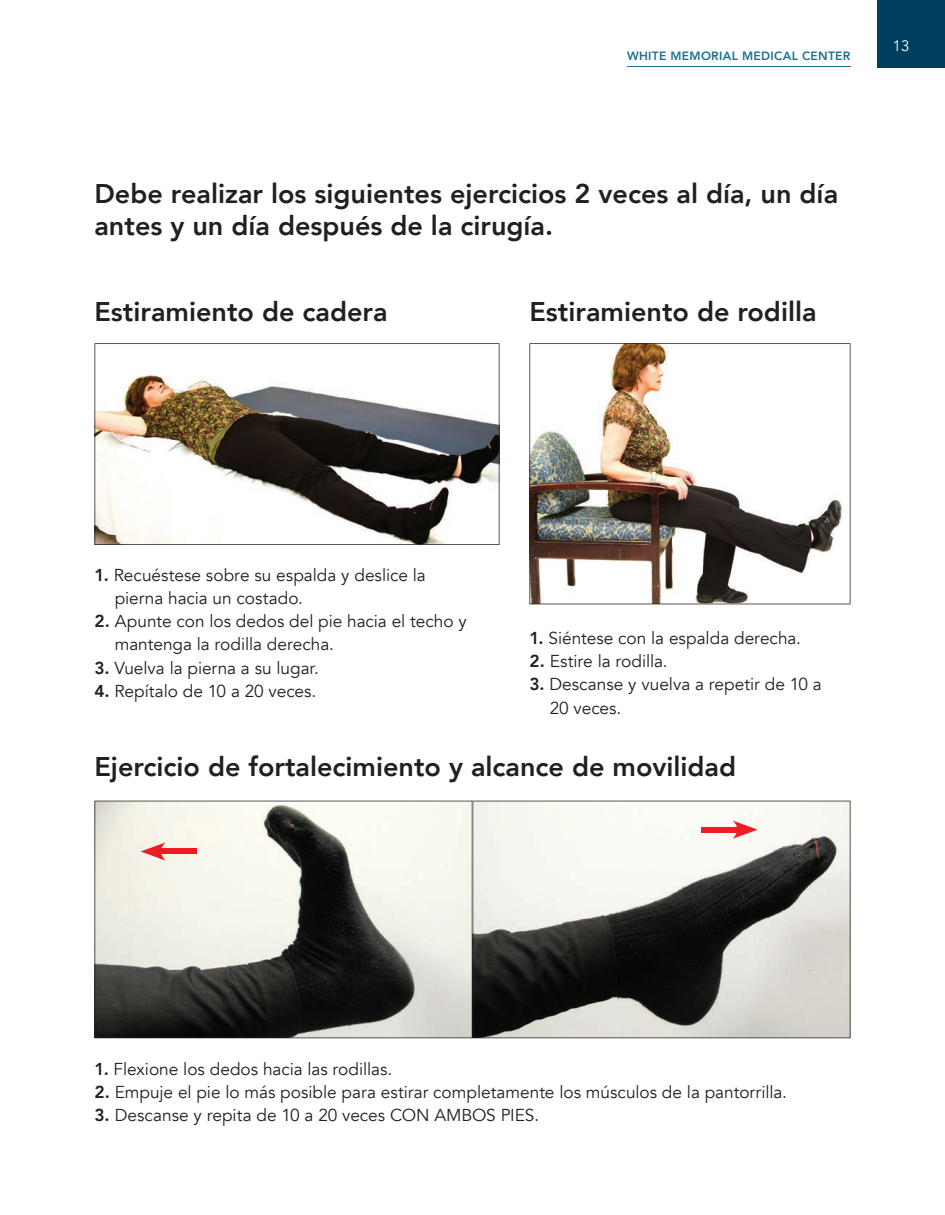
<style>
.page{position:relative;width:945px;height:1215px;background:#fff}
.page>*{position:absolute;margin:0;border:0;box-sizing:border-box;transform-origin:0 0}
.t1{font:800 27px/32.4px "Avenir";color:#231f20}
.t2{font:17.25px/23.2px "Avenir";color:#231f20}
.t3{font:15px "Avenir";color:#fff}
.t4{font:800 12px "Avenir";letter-spacing:.025em;color:#1a7191}
.s1{font-weight:800}
</style>
<div class="page">
<div style="left:878px;top:0;width:67px;height:68px;background:#003e5e"></div>
<hr style="left:627px;top:66px;width:223px;height:1px;background:#1a7191">
<svg style="left:94px;top:343px;width:406px;height:202px"></svg>
<img style="left:529px;top:343px;width:321px;height:261px">
<svg style="left:94px;top:801px;width:378px;height:237px"></svg>
<svg style="left:472px;top:801px;width:378px;height:237px"></svg>
<div style="left:155px;top:848px;width:42px;height:6px;background:#ee1d23"></div>
<svg style="left:141px;top:842px;width:25px;height:19px"></svg>
<div style="left:701px;top:827px;width:42px;height:6px;background:#ee1d23"></div>
<svg style="left:733px;top:821px;width:25px;height:18px"></svg>
<p class="t4" style="left:627px;top:44px;width:225px">WHITE MEMORIAL MEDICAL CENTER</p>
<p class="t3" style="left:893px;top:37px;width:18px">13</p>
<h1 class="t1" style="left:94px;top:175px;width:745px">Debe realizar los siguientes ejercicios 2 veces al día, un día antes y un día después de la cirugía.</h1>
<h1 class="t1" style="left:94px;top:293px;width:295px">Estiramiento de cadera</h1>
<h1 class="t1" style="left:529px;top:293px;width:289px">Estiramiento de rodilla</h1>
<p class="t2" style="left:115px;top:563px;width:312px;text-indent:-20px"><span class="s1">1.</span> Recuéstese sobre su espalda y deslice la pierna hacia un costado.</p>
<p class="t2" style="left:115px;top:610px;width:353px;text-indent:-20px"><span class="s1">2.</span> Apunte con los dedos del pie hacia el techo y mantenga la rodilla derecha.</p>
<p class="t2" style="left:94px;top:656px;width:226px"><span class="s1">3.</span> Vuelva la pierna a su lugar.</p>
<p class="t2" style="left:94px;top:680px;width:223px"><span class="s1">4.</span> Repítalo de 10 a 20 veces.</p>
<p class="t2" style="left:529px;top:627px;width:273px"><span class="s1">1.</span> Siéntese con la espalda derecha.</p>
<p class="t2" style="left:529px;top:650px;width:140px"><span class="s1">2.</span> Estire la rodilla.</p>
<p class="t2" style="left:550px;top:673px;width:274px;text-indent:-20px"><span class="s1">3.</span> Descanse y vuelva a repetir de 10 a<br>20 veces.</p>
<h1 class="t1" style="left:94px;top:749px;width:643px">Ejercicio de fortalecimiento y alcance de movilidad</h1>
<p class="t2" style="left:94px;top:1058px;width:299px"><span class="s1">1.</span> Flexione los dedos hacia las rodillas.</p>
<p class="t2" style="left:94px;top:1081px;width:694px"><span class="s1">2.</span> Empuje el pie lo más posible para estirar completamente los músculos de la pantorrilla.</p>
<p class="t2" style="left:94px;top:1104px;width:446px"><span class="s1">3.</span> Descanse y repita de 10 a 20 veces CON AMBOS PIES.</p>
</div>
